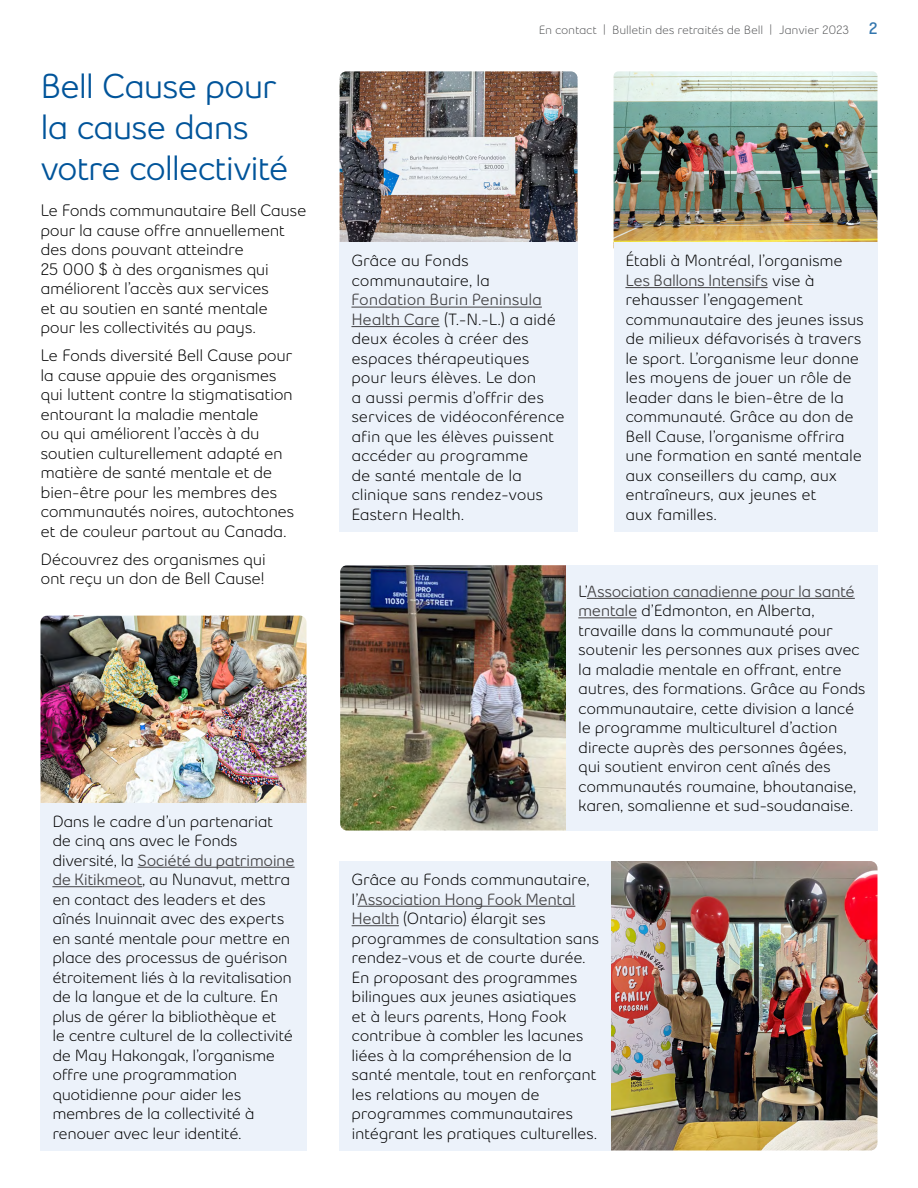
<style>
.page{position:relative;width:918px;height:1188px;background:#fff}
.page>*{position:absolute;margin:0;border:0;box-sizing:border-box;transform-origin:0 0}
.t1{font:600 34.5px/41.4px "Bell Slim";letter-spacing:-.04em;color:#00549a}
.t2{font:500 16.5px/19.5px "Bell Slim";letter-spacing:-.03em;color:#000}
.t3{font:500 16.2px/19.5px "Bell Slim";letter-spacing:-.02em;color:#000}
.t4{font:500 12px "Bell Slim";letter-spacing:-.02em;color:#58595b}
.s1{font-weight:600;color:#414042}
.s2{font-weight:800;font-size:16.5px;color:#3376ae}
</style>
<div class="page">
<img style="left:340px;top:71px;width:238px;height:171px">
<div style="left:340px;top:242px;width:238px;height:290px;background:#ecf2fa"></div>
<hr style="left:351px;top:307px;width:191px;height:1px;background:#414042">
<hr style="left:351px;top:326px;width:89px;height:1px;background:#414042">
<img style="left:40px;top:616px;width:267px;height:187px">
<div style="left:40px;top:803px;width:267px;height:347px;background:#ecf2fa"></div>
<hr style="left:138px;top:867px;width:157px;height:1px;background:#414042">
<hr style="left:52px;top:886px;width:90px;height:1px;background:#414042">
<img style="left:611px;top:861px;width:267px;height:289px">
<div style="left:340px;top:861px;width:271px;height:289px;background:#ecf2fa"></div>
<hr style="left:357px;top:906px;width:218px;height:1px;background:#414042">
<hr style="left:352px;top:925px;width:47px;height:1px;background:#414042">
<img style="left:614px;top:71px;width:263px;height:171px">
<div style="left:614px;top:242px;width:264px;height:290px;background:#ecf2fa"></div>
<hr style="left:625px;top:287px;width:143px;height:1px;background:#414042">
<img style="left:340px;top:565px;width:226px;height:266px">
<div style="left:566px;top:565px;width:312px;height:266px;background:#ecf2fa"></div>
<hr style="left:587px;top:598px;width:268px;height:1px;background:#414042">
<hr style="left:578px;top:617px;width:59px;height:1px;background:#414042">
<h1 class="t1" style="left:40px;top:65px;width:250px">Bell Cause pour la cause dans votre collectivité</h1>
<p class="t2" style="left:40px;top:201px;width:268px">Le Fonds communautaire Bell Cause pour la cause offre annuellement des dons pouvant atteindre<br>25 000 $ à des organismes qui améliorent l’accès aux services<br>et au soutien en santé mentale pour les collectivités au pays.</p>
<p class="t2" style="left:40px;top:346px;width:256px">Le Fonds diversité Bell Cause pour la cause appuie des organismes qui luttent contre la stigmatisation entourant la maladie mentale<br>ou qui améliorent l’accès à du soutien culturellement adapté en matière de santé mentale et de bien-être pour les membres des communautés noires, autochtones et de couleur partout au Canada.</p>
<p class="t2" style="left:40px;top:549px;width:227px">Découvrez des organismes qui ont reçu un don de Bell Cause!</p>
<p class="t3" style="left:52px;top:811px;width:244px">Dans le cadre d’un partenariat de cinq ans avec le Fonds diversité, la <span class="s1">Société du patrimoine de Kitikmeot</span>, au Nunavut, mettra en contact des leaders et des aînés Inuinnait avec des experts en santé mentale pour mettre en place des processus de guérison étroitement liés à la revitalisation de la langue et de la culture. En plus de gérer la bibliothèque et<br>le centre culturel de la collectivité de May Hakongak, l’organisme offre une programmation quotidienne pour aider les membres de la collectivité à renouer avec leur identité.</p>
<p class="t4" style="left:539px;top:23px;width:340px">En contact | Bulletin des retraités de Bell | Janvier 2023 <span class="s2">2</span></p>
<p class="t3" style="left:351px;top:251px;width:140px">Grâce au Fonds communautaire, la</p>
<p class="t3" style="left:351px;top:290px;width:215px"><span class="s1">Fondation Burin Peninsula<br>Health Care</span> (T.-N.-L.) a aidé deux écoles à créer des espaces thérapeutiques pour leurs élèves. Le don<br>a aussi permis d’offrir des services de vidéoconférence afin que les élèves puissent accéder au programme<br>de santé mentale de la clinique sans rendez‑vous<br>Eastern Health.</p>
<p class="t3" style="left:625px;top:251px;width:240px">Établi à Montréal, l’organisme<br><span class="s1">Les Ballons Intensifs</span> vise à rehausser l’engagement communautaire des jeunes issus de milieux défavorisés à travers le sport. L’organisme leur donne les moyens de jouer un rôle de leader dans le bien-être de la communauté. Grâce au don de<br>Bell Cause, l’organisme offrira une formation en santé mentale aux conseillers du camp, aux entraîneurs, aux jeunes et<br>aux familles.</p>
<p class="t3" style="left:578px;top:581px;width:289px">L’<span class="s1">Association canadienne pour la santé mentale</span> d’Edmonton, en Alberta, travaille dans la communauté pour soutenir les personnes aux prises avec la maladie mentale en offrant, entre autres, des formations. Grâce au Fonds communautaire, cette division a lancé le programme multiculturel d’action directe auprès des personnes âgées, qui soutient environ cent aînés des communautés roumaine, bhoutanaise, karen, somalienne et sud-soudanaise.</p>
<p class="t3" style="left:352px;top:870px;width:249px">Grâce au Fonds communautaire, l’<span class="s1">Association Hong Fook Mental<br>Health</span> (Ontario) élargit ses programmes de consultation sans rendez-vous et de courte durée.<br>En proposant des programmes bilingues aux jeunes asiatiques<br>et à leurs parents, Hong Fook contribue à combler les lacunes liées à la compréhension de la santé mentale, tout en renforçant les relations au moyen de programmes communautaires intégrant les pratiques culturelles.</p>
</div>
